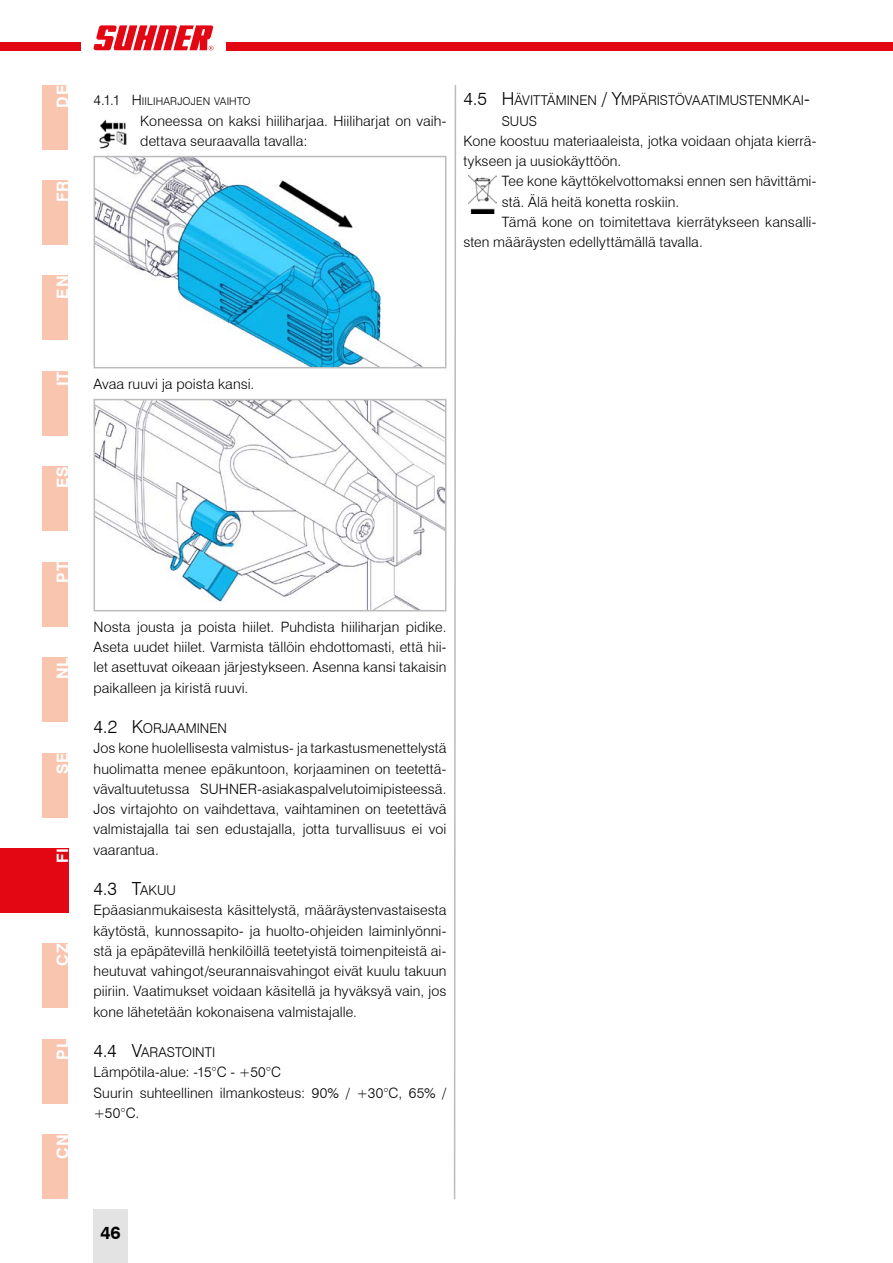
<style>
.page{position:relative;width:893px;height:1263px;background:#fff}
.page>*{position:absolute;margin:0;border:0;box-sizing:border-box;transform-origin:0 0}
.t1{font:300 18px "Swiss 721 BT";color:#000}
.t2{font:700 18px "Swiss 721 BT";color:#000}
.t3{font:700 15.75px "Swiss 721 BT";letter-spacing:.05em;color:#fff}
.t4{font:300 14.25px/20.2px "Swiss 721 BT";letter-spacing:.005em;color:#000}
.t5{font:300 13.5px/20.2px "Swiss 721 BT";color:#000}
.t6{font:300 10.65px "Swiss 721 BT";letter-spacing:.015em;color:#000}
.s1{font-size:14.25px}
.s2{font-size:18px}
.s3{font-size:13.5px}
</style>
<div class="page">
<div style="left:43px;top:1134px;width:25px;height:65px;background:#f9c5af"></div>
<div style="left:43px;top:1039px;width:25px;height:64px;background:#f9c5af"></div>
<svg style="left:453px;top:85px;width:4px;height:1115px"></svg>
<div style="left:43px;top:944px;width:25px;height:64px;background:#f9c5af"></div>
<img style="left:99px;top:119px;width:28px;height:30px">
<img style="left:97px;top:159px;width:324px;height:206px">
<div style="left:94px;top:156px;width:352px;height:212px;border:2px solid #babbbc"></div>
<img style="left:97px;top:402px;width:346px;height:206px">
<div style="left:94px;top:399px;width:352px;height:212px;border:2px solid #babbbc"></div>
<img style="left:469px;top:176px;width:27px;height:38px">
<div style="left:43px;top:753px;width:25px;height:64px;background:#f9c5af"></div>
<div style="left:43px;top:657px;width:25px;height:65px;background:#f9c5af"></div>
<div style="left:43px;top:562px;width:25px;height:64px;background:#f9c5af"></div>
<div style="left:43px;top:467px;width:25px;height:64px;background:#f9c5af"></div>
<div style="left:43px;top:371px;width:25px;height:64px;background:#f9c5af"></div>
<div style="left:43px;top:276px;width:25px;height:64px;background:#f9c5af"></div>
<div style="left:43px;top:180px;width:25px;height:65px;background:#f9c5af"></div>
<div style="left:43px;top:85px;width:25px;height:64px;background:#f9c5af"></div>
<div style="left:0;top:43px;width:893px;height:8px;background:#e30613"></div>
<div style="left:81px;top:17px;width:144px;height:42px;background:#fff"></div>
<svg style="left:93px;top:25px;width:120px;height:26px"></svg>
<div style="left:94px;top:1209px;width:34px;height:54px;background:#e3e3e3"></div>
<div style="left:0;top:848px;width:68px;height:64px;background:#e30613"></div>
<p class="t3" style="left:53px;top:108px;width:24px;rotate:-90deg">DE</p>
<p class="t3" style="left:53px;top:202px;width:23px;rotate:-90deg">FR</p>
<p class="t3" style="left:53px;top:299px;width:24px;rotate:-90deg">EN</p>
<p class="t6" style="left:94px;top:95px;width:159px"><span class="s1">4.1.1 H</span> IILIHARJOJEN VAIHTO</p>
<p class="t4" style="left:140px;top:110px;width:308px">Koneessa on kaksi hiiliharjaa. Hiiliharjat on vaih&shy;dettava seuraavalla tavalla:</p>
<p class="t5" style="left:502px;top:90px;width:310px;text-indent:-38px"><span class="s2">4.5 H</span>ÄVITTÄMINEN <span class="s2">/ Y</span>MPÄRISTÖVAATIMUSTENMKAI<span class="s2">-<br></span>SUUS</p>
<p class="t4" style="left:463px;top:130px;width:354px">Kone koostuu materiaaleista, jotka voidaan ohjata kierrä&shy;tykseen ja uusiokäyttöön.</p>
<p class="t4" style="left:502px;top:171px;width:316px">Tee kone käyttökelvottomaksi ennen sen hävittämi-</p>
<p class="t4" style="left:502px;top:191px;width:179px">stä. Älä heitä konetta roskiin.</p>
<p class="t4" style="left:502px;top:211px;width:316px">Tämä kone on toimitettava kierrätykseen kansalli-</p>
<p class="t4" style="left:463px;top:232px;width:241px">sten määräysten edellyttämällä tavalla.</p>
<p class="t3" style="left:53px;top:386px;width:16px;rotate:-90deg">IT</p>
<p class="t4" style="left:94px;top:373px;width:162px">Avaa ruuvi ja poista kansi.</p>
<p class="t3" style="left:53px;top:488px;width:23px;rotate:-90deg">ES</p>
<p class="t3" style="left:53px;top:583px;width:22px;rotate:-90deg">PT</p>
<p class="t3" style="left:53px;top:679px;width:23px;rotate:-90deg">NL</p>
<p class="t3" style="left:53px;top:774px;width:23px;rotate:-90deg">SE</p>
<p class="t3" style="left:53px;top:863px;width:17px;rotate:-90deg">FI</p>
<p class="t3" style="left:53px;top:966px;width:23px;rotate:-90deg">CZ</p>
<p class="t3" style="left:53px;top:1059px;width:22px;rotate:-90deg">PL</p>
<p class="t3" style="left:53px;top:1159px;width:26px;rotate:-90deg">CN</p>
<p class="t4" style="left:94px;top:616px;width:354px;text-align:justify">Nosta jousta ja poista hiilet. Puhdista hiiliharjan pidike.<br>Aseta uudet hiilet. Varmista tällöin ehdottomasti, että hii&shy;let asettuvat oikeaan järjestykseen. Asenna kansi takaisin paikalleen ja kiristä ruuvi.</p>
<p class="t5" style="left:94px;top:718px;width:135px"><span class="s2">4.2 K</span>ORJAAMINEN</p>
<p class="t4" style="left:94px;top:738px;width:354px;text-align:justify">Jos kone huolellisesta valmistus- ja tarkastusmenettelystä huolimatta menee epäkuntoon, korjaaminen on teetettä&shy;vävaltuutetussa SUHNER-asiakaspalvelutoimipisteessä.<br>Jos virtajohto on vaihdettava, vaihtaminen on teetettävä valmistajalla tai sen edustajalla, jotta turvallisuus ei voi vaarantua.</p>
<p class="t1" style="left:94px;top:878px;width:84px">4.3 T<span class="s3">AKUU</span></p>
<p class="t4" style="left:94px;top:900px;width:354px;text-align:justify">Epäasianmukaisesta käsittelystä, määräystenvastaisesta käytöstä, kunnossapito- ja huolto-ohjeiden laiminlyönni&shy;stä ja epäpätevillä henkilöillä teetetyistä toimenpiteistä ai&shy;heutuvat vahingot/seurannaisvahingot eivät kuulu takuun piiriin. Vaatimukset voidaan käsitellä ja hyväksyä vain, jos kone lähetetään kokonaisena valmistajalle.</p>
<p class="t5" style="left:94px;top:1042px;width:123px"><span class="s2">4.4 V</span>ARASTOINTI</p>
<p class="t4" style="left:94px;top:1062px;width:354px">Lämpötila-alue: -15°C - +50°C<br>Suurin suhteellinen ilmankosteus: 90% / +30°C, 65% / +50°C.</p>
<p class="t2" style="left:100px;top:1222px;width:22px">46</p>
</div>
